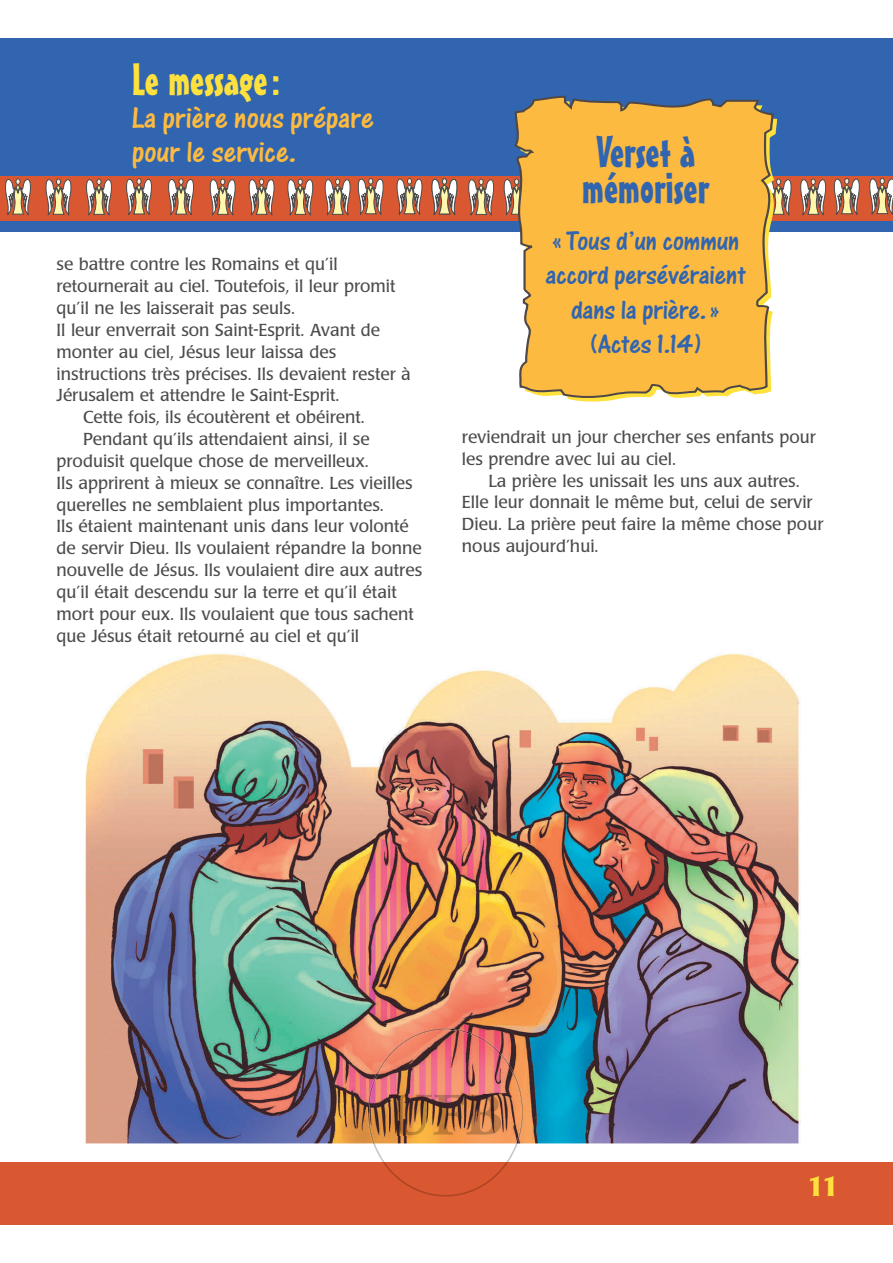
<style>
.page{position:relative;width:893px;height:1263px;background:#fff}
.page>*{position:absolute;margin:0;border:0;box-sizing:border-box;transform-origin:0 0}
.t1{font:43.65px/35.8px "Mister Earl BT";color:#3165b0;text-align:center}
.t2{font:43.65px "Mister Earl BT";color:#ffe13d}
.t3{font:31.2px/34.3px "One Stroke Script Plain";color:#fdba40}
.t4{font:28.05px/34.3px "One Stroke Script Plain";letter-spacing:-.005em;color:#3165b0;text-align:center}
.t5{font:700 28.05px "Poppl Laudatio";color:#ffe13d}
.t6{font:17.1px/21.9px "Poppl Laudatio";color:#4b4c4d}
</style>
<div class="page">
<div style="left:0;top:1162px;width:893px;height:63px;background:#da5831"></div>
<div style="left:0;top:38px;width:893px;height:193px;background:#3165b0"></div>
<div style="left:0;top:176px;width:893px;height:45px;background:#da5831"></div>
<svg style="left:5px;top:178px;width:26px;height:37px"></svg>
<svg style="left:45px;top:178px;width:26px;height:38px"></svg>
<svg style="left:86px;top:178px;width:26px;height:38px"></svg>
<svg style="left:126px;top:178px;width:26px;height:37px"></svg>
<svg style="left:168px;top:178px;width:26px;height:38px"></svg>
<svg style="left:210px;top:178px;width:26px;height:38px"></svg>
<svg style="left:249px;top:178px;width:26px;height:38px"></svg>
<svg style="left:287px;top:178px;width:26px;height:38px"></svg>
<svg style="left:325px;top:178px;width:26px;height:38px"></svg>
<svg style="left:358px;top:178px;width:26px;height:37px"></svg>
<svg style="left:396px;top:178px;width:26px;height:37px"></svg>
<svg style="left:468px;top:178px;width:26px;height:38px"></svg>
<svg style="left:504px;top:179px;width:10px;height:37px"></svg>
<svg style="left:431px;top:178px;width:26px;height:37px"></svg>
<svg style="left:777px;top:178px;width:14px;height:38px"></svg>
<svg style="left:800px;top:178px;width:26px;height:38px"></svg>
<svg style="left:834px;top:178px;width:26px;height:37px"></svg>
<svg style="left:869px;top:178px;width:24px;height:37px"></svg>
<svg style="left:514px;top:96px;width:261px;height:302px;background:#f2b74a"></svg>
<img style="left:85px;top:653px;width:716px;height:491px">
<svg style="left:373px;top:1144px;width:145px;height:53px"></svg>
<img style="left:368px;top:1028px;width:155px;height:116px">
<img style="left:389px;top:1095px;width:112px;height:40px">
<h1 class="t2" style="left:132px;top:63px;width:149px">Le message :</h1>
<h2 class="t3" style="left:132px;top:104px;width:243px">La prière nous prépare pour le service.</h2>
<p class="t6" style="left:57px;top:255px;width:283px">se battre contre les Romains et qu’il</p>
<p class="t6" style="left:57px;top:277px;width:340px">retournerait au ciel. Toutefois, il leur promit</p>
<p class="t6" style="left:57px;top:299px;width:240px">qu’il ne les laisserait pas seuls.</p>
<p class="t6" style="left:57px;top:321px;width:325px">Il leur enverrait son Saint-Esprit. Avant de</p>
<p class="t6" style="left:57px;top:343px;width:281px">monter au ciel, Jésus leur laissa des</p>
<p class="t6" style="left:57px;top:364px;width:356px">instructions très précises. Ils devaient rester à</p>
<p class="t6" style="left:57px;top:386px;width:284px">Jérusalem et attendre le Saint-Esprit.</p>
<p class="t6" style="left:83px;top:408px;width:283px">Cette fois, ils écoutèrent et obéirent.</p>
<p class="t6" style="left:83px;top:430px;width:288px">Pendant qu’ils attendaient ainsi, il se</p>
<p class="t6" style="left:57px;top:452px;width:314px">produisit quelque chose de merveilleux.</p>
<p class="t6" style="left:57px;top:474px;width:357px">Ils apprirent à mieux se connaître. Les vieilles</p>
<p class="t6" style="left:57px;top:495px;width:329px">querelles ne semblaient plus importantes.</p>
<p class="t6" style="left:57px;top:517px;width:354px">Ils étaient maintenant unis dans leur volonté</p>
<p class="t6" style="left:57px;top:539px;width:367px">de servir Dieu. Ils voulaient répandre la bonne</p>
<p class="t6" style="left:57px;top:561px;width:367px">nouvelle de Jésus. Ils voulaient dire aux autres</p>
<p class="t6" style="left:57px;top:583px;width:342px">qu’il était descendu sur la terre et qu’il était</p>
<p class="t6" style="left:57px;top:605px;width:359px">mort pour eux. Ils voulaient que tous sachent</p>
<p class="t6" style="left:57px;top:627px;width:304px">que Jésus était retourné au ciel et qu’il</p>
<h1 class="t1" style="left:582px;top:138px;width:129px">Verset à mémoriser</h1>
<h3 class="t4" style="left:546px;top:227px;width:201px">« Tous d’un commun accord persévéraient dans la prière. » (Actes 1.14)</h3>
<p class="t6" style="left:462px;top:428px;width:355px">reviendrait un jour chercher ses enfants pour les prendre avec lui au ciel.</p>
<p class="t6" style="left:462px;top:471px;width:363px;text-indent:27px">La prière les unissait les uns aux autres.<br>Elle leur donnait le même but, celui de servir Dieu. La prière peut faire la même chose pour nous aujourd’hui.</p>
<h3 class="t5" style="left:807px;top:1175px;width:33px">11</h3>
</div>
